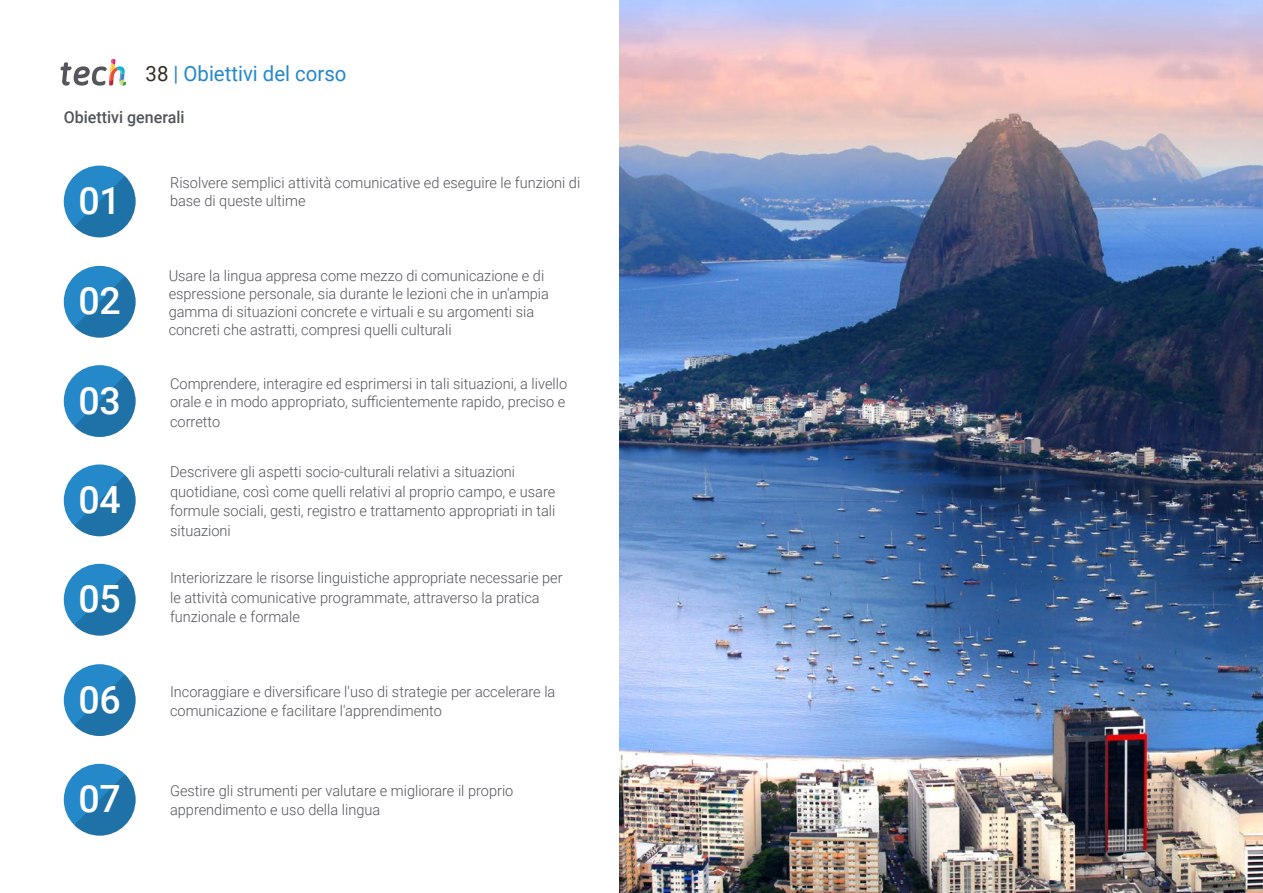
<style>
.page{position:relative;width:1263px;height:893px;background:#fff}
.page>*{position:absolute;margin:0;border:0;box-sizing:border-box;transform-origin:0 0}
.t1{font:500 37.5px "Roboto";color:#fff}
.t2{font:21px "Roboto";color:#2488c9}
.t3{font:500 16.5px "Roboto";color:#52555b}
.t4{font:300 15px/19.5px "Roboto";color:#52555b}
.s1{color:#312e20}
</style>
<div class="page">
<svg style="left:61px;top:59px;width:65px;height:27px"></svg>
<img style="left:619px;top:0;width:644px;height:893px">
<div style="left:64px;top:166px;width:72px;height:71px;background:#2488c9;border-radius:50%"></div>
<svg style="left:74px;top:176px;width:62px;height:61px"></svg>
<div style="left:64px;top:266px;width:72px;height:72px;background:#2488c9;border-radius:50%"></div>
<svg style="left:74px;top:276px;width:62px;height:62px"></svg>
<div style="left:64px;top:365px;width:72px;height:72px;background:#2488c9;border-radius:50%"></div>
<svg style="left:74px;top:376px;width:62px;height:61px"></svg>
<div style="left:64px;top:464px;width:72px;height:72px;background:#2488c9;border-radius:50%"></div>
<svg style="left:74px;top:475px;width:62px;height:61px"></svg>
<div style="left:64px;top:764px;width:72px;height:72px;background:#2488c9;border-radius:50%"></div>
<svg style="left:74px;top:774px;width:62px;height:62px"></svg>
<div style="left:64px;top:664px;width:72px;height:72px;background:#2488c9;border-radius:50%"></div>
<svg style="left:74px;top:675px;width:62px;height:61px"></svg>
<div style="left:64px;top:564px;width:72px;height:72px;background:#2488c9;border-radius:50%"></div>
<svg style="left:74px;top:574px;width:62px;height:62px"></svg>
<h2 class="t2" style="left:146px;top:59px;width:202px"><span class="s1">38</span> | Obiettivi del corso</h2>
<p class="t3" style="left:64px;top:106px;width:122px">Obiettivi generali</p>
<h1 class="t1" style="left:78px;top:175px;width:44px">01</h1>
<h1 class="t1" style="left:78px;top:275px;width:44px">02</h1>
<h1 class="t1" style="left:78px;top:374px;width:44px">03</h1>
<h1 class="t1" style="left:78px;top:473px;width:44px">04</h1>
<h1 class="t1" style="left:78px;top:573px;width:44px">05</h1>
<h1 class="t1" style="left:78px;top:673px;width:44px">06</h1>
<h1 class="t1" style="left:78px;top:773px;width:44px">07</h1>
<p class="t4" style="left:170px;top:173px;width:412px;line-height:18px">Risolvere semplici attività comunicative ed eseguire le funzioni di base di queste ultime</p>
<p class="t4" style="left:169px;top:266px;width:382px;line-height:18px">Usare la lingua appresa come mezzo di comunicazione e di espressione personale, sia durante le lezioni che in un'ampia gamma di situazioni concrete e virtuali e su argomenti sia concreti che astratti, compresi quelli culturali</p>
<p class="t4" style="left:170px;top:375px;width:399px;line-height:18px">Comprendere, interagire ed esprimersi in tali situazioni, a livello orale e in modo appropriato, sufficientemente rapido, preciso e</p>
<p class="t4" style="left:170px;top:411px;width:52px">corretto</p>
<p class="t4" style="left:170px;top:462px;width:387px">Descrivere gli aspetti socio-culturali relativi a situazioni quotidiane, così come quelli relativi al proprio campo, e usare formule sociali, gesti, registro e trattamento appropriati in tali situazioni</p>
<p class="t4" style="left:170px;top:568px;width:394px">Interiorizzare le risorse linguistiche appropriate necessarie per le attività comunicative programmate, attraverso la pratica funzionale e formale</p>
<p class="t4" style="left:170px;top:681px;width:387px">Incoraggiare e diversificare l'uso di strategie per accelerare la comunicazione e facilitare l'apprendimento</p>
<p class="t4" style="left:170px;top:780px;width:345px">Gestire gli strumenti per valutare e migliorare il proprio apprendimento e uso della lingua</p>
</div>
